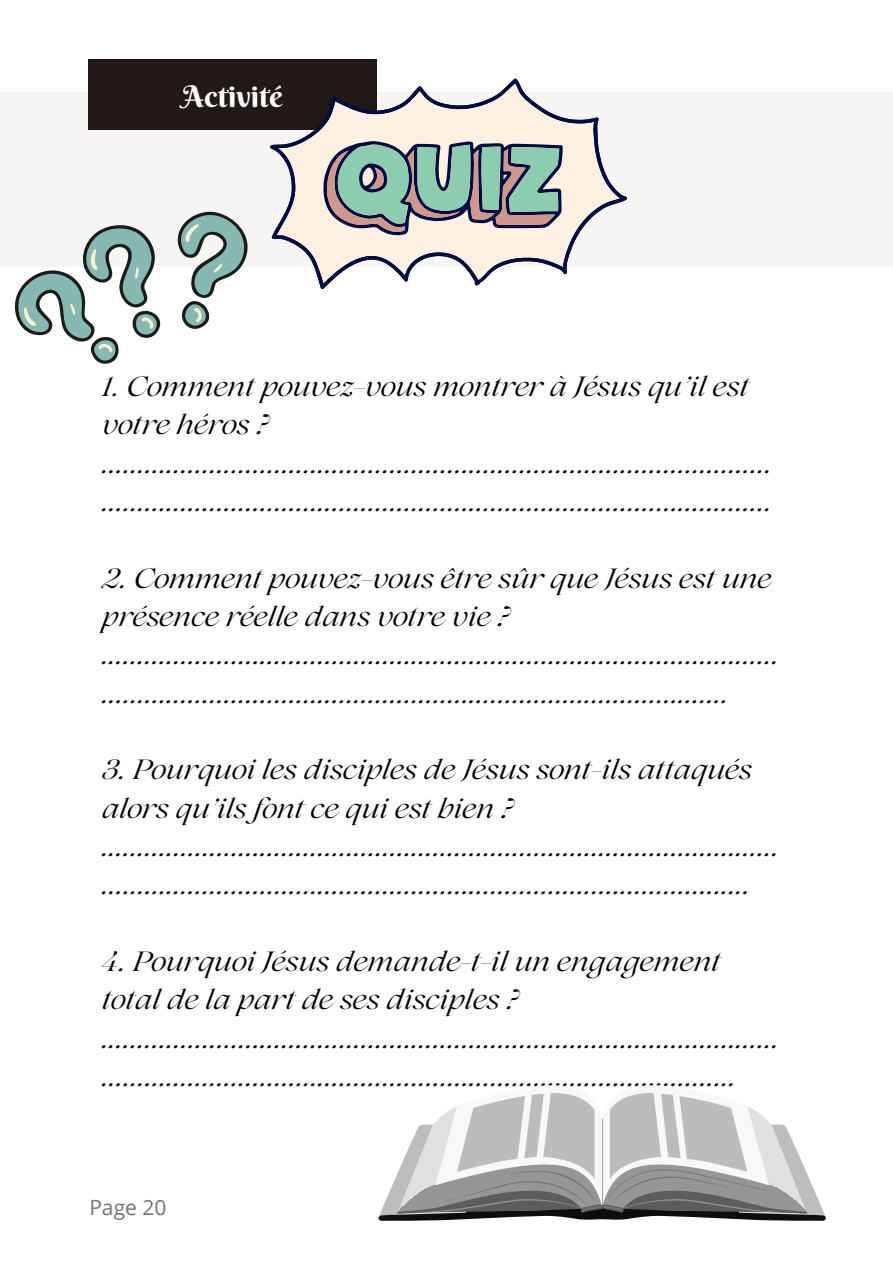
<style>
.page{position:relative;width:893px;height:1264px;background:#fff}
.page>*{position:absolute;margin:0;border:0;box-sizing:border-box;transform-origin:0 0}
.t1{font:30px "Berkshire Swash";color:#fff}
.t2{font:italic 27.75px/38.2px "Lovelace";color:#000}
.t3{font:21px "Open Sans";color:#737373}
</style>
<div class="page">
<div style="left:0;top:92px;width:892px;height:174px;background:#f6f5f4"></div>
<div style="left:88px;top:59px;width:288px;height:71px;background:#201917"></div>
<svg style="left:378px;top:1092px;width:448px;height:128px"></svg>
<svg style="left:269px;top:79px;width:357px;height:210px"></svg>
<svg style="left:323px;top:141px;width:239px;height:95px"></svg>
<svg style="left:1px;top:211px;width:265px;height:153px"></svg>
<p class="t1" style="left:182px;top:77px;width:103px">Activité</p>
<p class="t2" style="left:102px;top:370px;width:671px">1. Comment pouvez-vous montrer à Jésus qu’il est votre héros ? ………………………………………………………………………………… ………………………………………………....……………….…………….</p>
<p class="t2" style="left:102px;top:562px;width:679px">2. Comment pouvez-vous être sûr que Jésus est une présence réelle dans votre vie ? .………………………………………………………………………………… ……………………………………………….………………….……….</p>
<p class="t2" style="left:102px;top:754px;width:679px">3. Pourquoi les disciples de Jésus sont-ils attaqués alors qu’ils font ce qui est bien ? .………………………………………………………………………………… …………………………………………………………...…….……….....</p>
<p class="t2" style="left:102px;top:945px;width:679px">4. Pourquoi Jésus demande-t-il un engagement total de la part de ses disciples ? .………………………………………………………………………………… …………………………………………………………...…….…………</p>
<p class="t3" style="left:89px;top:1192px;width:79px">Page 20</p>
</div>
